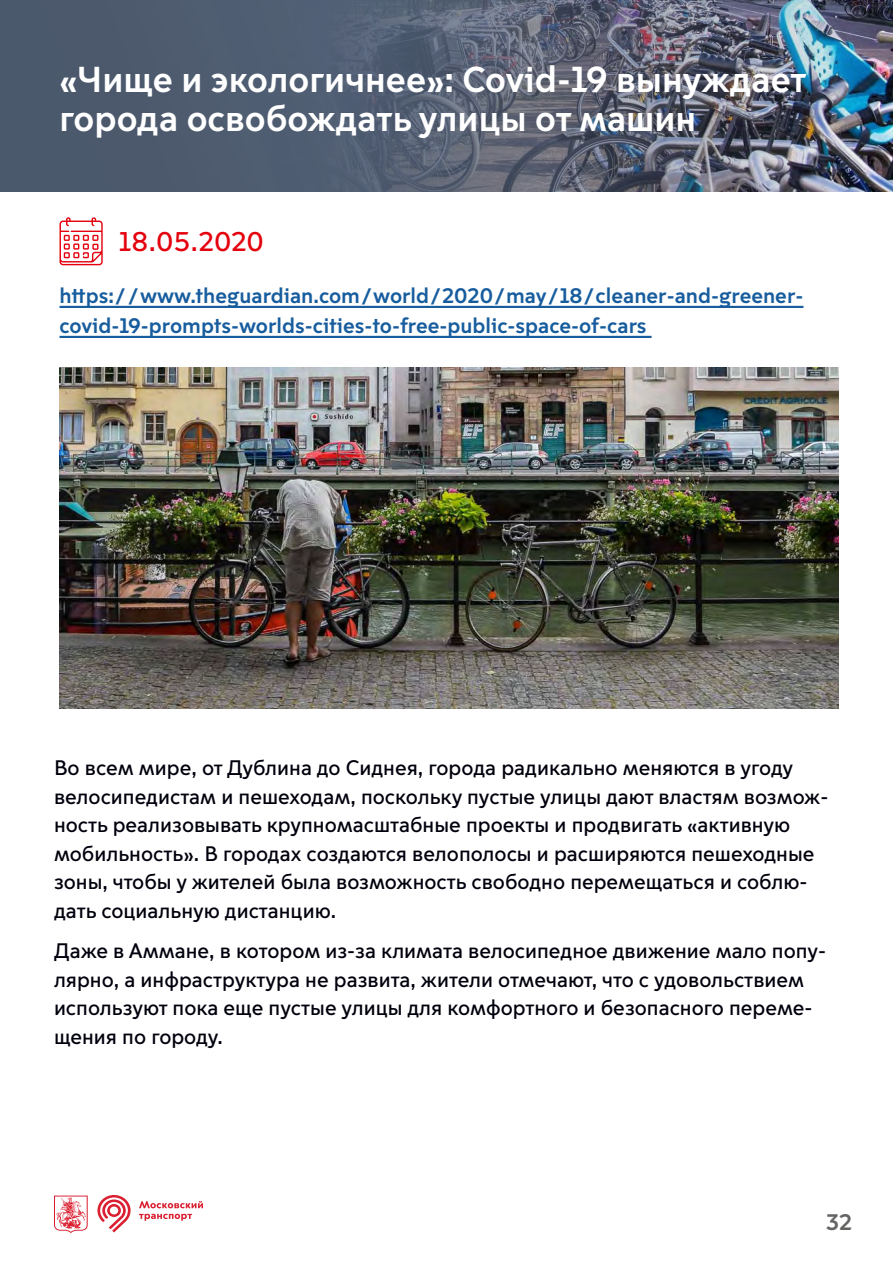
<style>
.page{position:relative;width:893px;height:1263px;background:#fff}
.page>*{position:absolute;margin:0;border:0;box-sizing:border-box;transform-origin:0 0}
.t1{font:700 36px/38.8px "Moscow Sans";color:#fff}
.t2{font:27px "Moscow Sans";letter-spacing:-.02em;color:#e4000d}
.t3{font:700 22.5px "Moscow Sans";color:#646463}
.t4{font:21px/28.5px "Moscow Sans";color:#00000d}
.t5{font:700 21px/30px "Moscow Sans";color:#175d9e}
</style>
<div class="page">
<svg style="left:60px;top:217px;width:43px;height:48px"></svg>
<div style="left:0;top:0;width:893px;height:191px;background:#4d5a6e"></div>
<svg style="left:97px;top:1195px;width:34px;height:37px"></svg>
<svg style="left:139px;top:1201px;width:64px;height:7px"></svg>
<svg style="left:139px;top:1214px;width:53px;height:7px"></svg>
<svg style="left:54px;top:1195px;width:34px;height:38px"></svg>
<hr style="left:60px;top:306px;width:743px;height:2px;background:#175d9e">
<hr style="left:60px;top:336px;width:592px;height:2px;background:#175d9e">
<img style="left:60px;top:368px;width:779px;height:340px">
<img style="left:328px;top:0;width:565px;height:191px">
<h1 class="t1" style="left:60px;top:59px;width:749px">«Чище и экологичнее»: Covid-19 вынуждает города освобождать улицы от машин</h1>
<p class="t2" style="left:119px;top:224px;width:146px">18.05.2020</p>
<p class="t5" style="left:60px;top:280px;width:745px">https://www.theguardian.com/world/2020/may/18/cleaner-and-greener&shy;covid-19-prompts-worlds-cities-to-free-public-space-of-cars</p>
<p class="t4" style="left:54px;top:753px;width:776px">Во всем мире, от Дублина до Сиднея, города радикально меняются в угоду велосипедистам и пешеходам, поскольку пустые улицы дают властям возмож&shy;ность реализовывать крупномасштабные проекты и продвигать «активную мобильность». В городах создаются велополосы и расширяются пешеходные зоны, чтобы у жителей была возможность свободно перемещаться и соблю&shy;дать социальную дистанцию.</p>
<p class="t4" style="left:54px;top:936px;width:774px">Даже в Аммане, в котором из-за климата велосипедное движение мало попу&shy;лярно, а инфраструктура не развита, жители отмечают, что с удовольствием используют пока еще пустые улицы для комфортного и безопасного переме&shy;щения по городу.</p>
<p class="t3" style="left:826px;top:1208px;width:27px">32</p>
</div>
